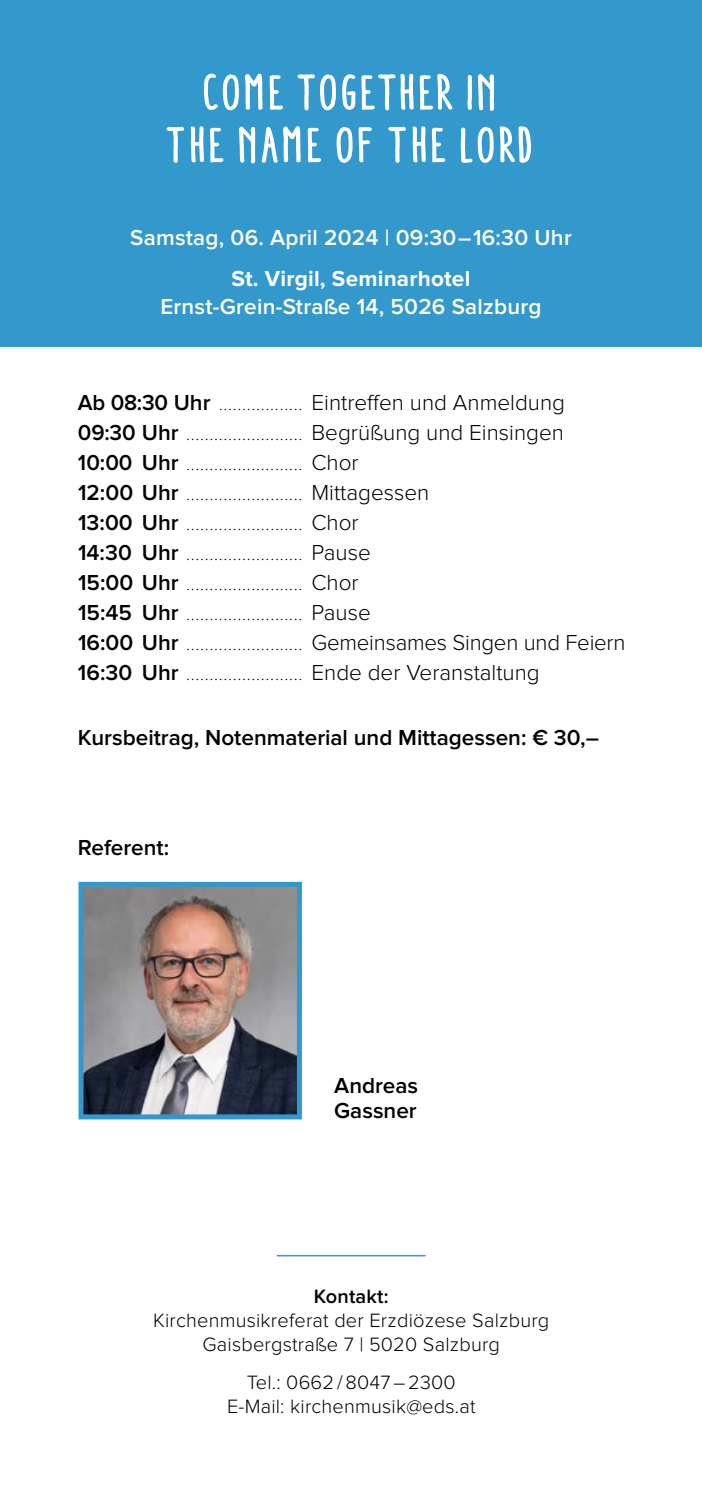
<style>
.page{position:relative;width:702px;height:1489px;background:#fff}
.page>*{position:absolute;margin:0;border:0;box-sizing:border-box;transform-origin:0 0}
.t1{font:700 50px/52.5px "Aracne Condensed";letter-spacing:.05em;color:#fff;text-align:center}
.t2{font:100 22.5px/30px "Proxima Nova T";color:#000}
.t3{font:300 22.5px "Proxima Nova";letter-spacing:-.01em;color:#000}
.t4{font:600 22.5px/25px "Proxima Nova";color:#000}
.t5{font:600 22.5px "Proxima Nova";letter-spacing:.01em;color:#fff}
.t6{font:700 22.5px "Proxima Nova";letter-spacing:.01em;color:#fff}
.t7{font:300 20px/24px "Proxima Nova";letter-spacing:.01em;color:#000;text-align:center}
.t8{font:600 20px "Proxima Nova";letter-spacing:.01em;color:#000}
.s1{font-weight:600}
.s2{font-family:"Proxima Nova T";font-weight:100}
.s3{font-family:"Proxima Nova";font-weight:600}
.s4{font-family:"Proxima Nova";font-weight:300}
</style>
<div class="page">
<div style="left:0;top:0;width:702px;height:346px;background:#39c"></div>
<img style="left:84px;top:887px;width:212px;height:226px">
<div style="left:78px;top:881px;width:224px;height:238px;border:5px solid #39c"></div>
<hr style="left:277px;top:1254px;width:149px;height:2px;background:#39c">
<h1 class="t1" style="left:166px;top:64px;width:370px">COME TOGETHER IN<br>THE NAME OF THE LORD</h1>
<p class="t5" style="left:130px;top:224px;width:443px">Samstag, 06. April 2024 | 09:30 – 16:30 Uhr</p>
<p class="t6" style="left:231px;top:266px;width:240px">St. Virgil, Seminarhotel</p>
<p class="t5" style="left:160px;top:293px;width:382px">Ernst-Grein-Straße 14, 5026 Salzburg</p>
<p class="t3" style="left:78px;top:392px;width:488px"><span class="s1">Ab 08:30 Uhr</span> <span class="s2">..................</span> Eintreffen und Anmeldung</p>
<p class="t2" style="left:78px;top:415px;width:487px"><span class="s3">09:30 Uhr</span> ......................... <span class="s4">Begrüßung und Einsingen </span><span class="s3">10:00 Uhr</span> ......................... <span class="s4">Chor<br></span><span class="s3">12:00 Uhr</span> ......................... <span class="s4">Mittagessen<br></span><span class="s3">13:00 Uhr</span> ......................... <span class="s4">Chor<br></span><span class="s3">14:30 Uhr</span> ......................... <span class="s4">Pause<br></span><span class="s3">15:00 Uhr</span> ......................... <span class="s4">Chor<br></span><span class="s3">15:45 Uhr</span> ......................... <span class="s4">Pause</span></p>
<p class="t3" style="left:78px;top:632px;width:549px"><span class="s1">16:00 Uhr</span> <span class="s2">.........................</span> Gemeinsames Singen und Feiern</p>
<p class="t2" style="left:78px;top:655px;width:463px"><span class="s3">16:30 Uhr</span> ......................... <span class="s4">Ende der Veranstaltung</span></p>
<p class="t4" style="left:78px;top:725px;width:522px">Kursbeitrag, Notenmaterial und Mittagessen: € 30,–</p>
<p class="t4" style="left:78px;top:835px;width:93px">Referent:</p>
<p class="t4" style="left:334px;top:1073px;width:85px">Andreas<br>Gassner</p>
<p class="t8" style="left:314px;top:1284px;width:76px">Kontakt:</p>
<p class="t7" style="left:153px;top:1309px;width:397px">Kirchenmusikreferat der Erzdiözese Salzburg<br>Gaisbergstraße 7 | 5020 Salzburg</p>
<p class="t7" style="left:227px;top:1371px;width:250px">Tel.: 0662/ 8047–2300<br>E-Mail: kirchenmusik@eds.at</p>
</div>
